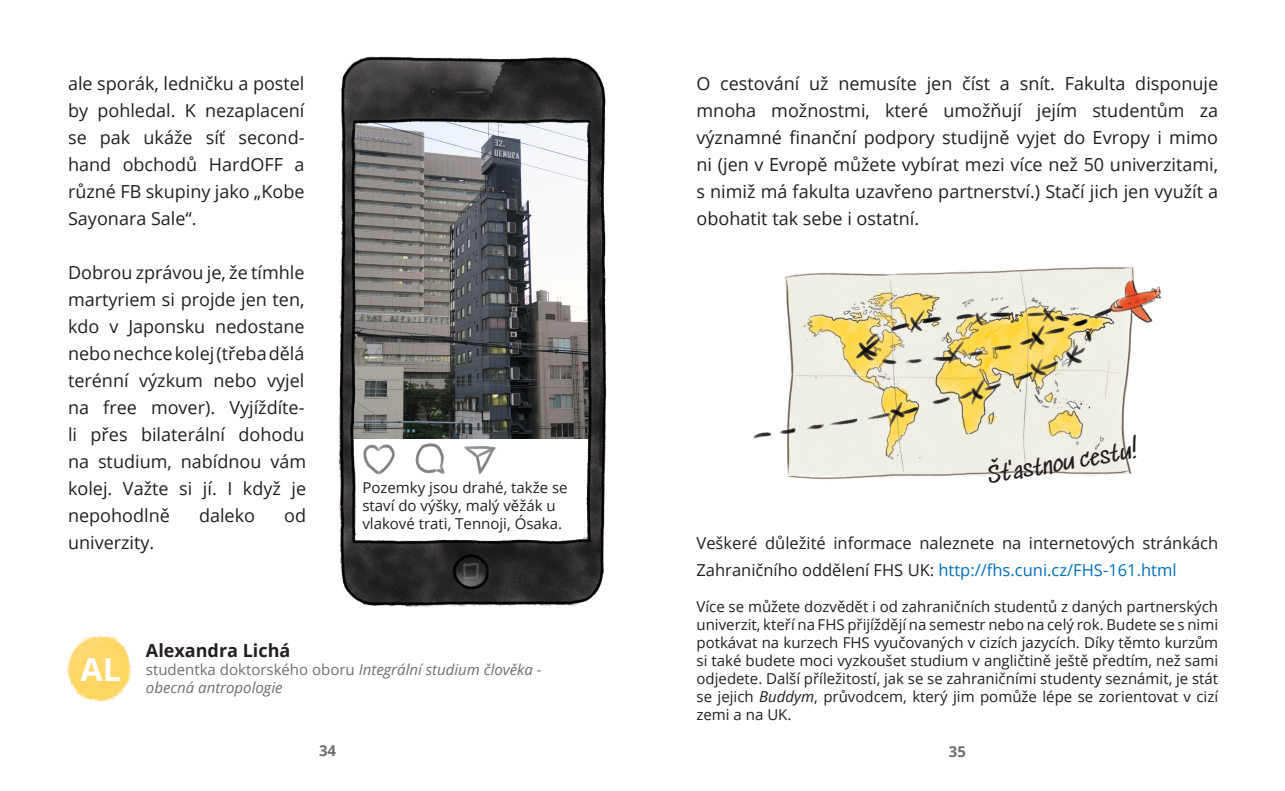
<style>
.page{position:relative;width:1285px;height:791px;background:#fff}
.page>*{position:absolute;margin:0;border:0;box-sizing:border-box;transform-origin:0 0}
.t1{font:700 32.1px "Open Sans";color:#fff}
.t2{font:21px "Sedgwick Ave";color:#231f20}
.t3{font:18px/27px "Open Sans";color:#231f20;text-align:justify}
.t4{font:700 18px "Open Sans";color:#231f20}
.t5{font:16.5px/27px "Open Sans";color:#231f20}
.t6{font:15px/18px "Open Sans";color:#231f20}
.t7{font:italic 15px/18px "Open Sans";color:#6d6f71}
.t8{font:700 15px "Open Sans";color:#6d6f71}
.s1{font-style:normal}
.s2{color:#0070ba}
.s3{font-style:italic}
</style>
<div class="page">
<img style="left:338px;top:56px;width:269px;height:552px">
<img style="left:67px;top:636px;width:65px;height:66px">
<img style="left:753px;top:266px;width:408px;height:214px">
<p class="t3" style="left:68px;top:69px;width:238px">ale sporák, ledničku a postel by pohledal. K nezaplacení se pak ukáže síť second&shy;hand obchodů HardOFF a různé FB skupiny jako „Kobe Sayonara Sale“.</p>
<p class="t3" style="left:68px;top:258px;width:239px">Dobrou zprávou je, že tímhle martyriem si projde jen ten, kdo v Japonsku nedostane nebo nechce kolej (třeba dělá terénní výzkum nebo vyjel na free mover). Vyjíždíte&shy;li přes bilaterální dohodu na studium, nabídnou vám kolej. Važte si jí. I když je nepohodlně</p>
<p class="t3" style="left:199px;top:501px;width:58px">daleko</p>
<p class="t3" style="left:284px;top:501px;width:23px">od</p>
<p class="t3" style="left:68px;top:528px;width:88px">univerzity.</p>
<p class="t6" style="left:362px;top:478px;width:207px">Pozemky jsou drahé, takže se staví do výšky, malý věžák u vlakové trati, Tennoji, Ósaka.</p>
<p class="t1" style="left:81px;top:647px;width:42px">AL</p>
<p class="t4" style="left:146px;top:637px;width:146px">Alexandra Lichá</p>
<p class="t7" style="left:146px;top:660px;width:397px"><span class="s1">studentka doktorského oboru</span> Integrální studium člověka - obecná antropologie</p>
<p class="t3" style="left:696px;top:69px;width:523px">O cestování už nemusíte jen číst a snít. Fakulta disponuje mnoha možnostmi, které umožňují jejím studentům za významné finanční podpory studijně vyjet do Evropy i mimo ni (jen v Evropě můžete vybírat mezi více než 50 univerzitami, s nimiž má fakulta uzavřeno partnerství.) Stačí jich jen využít a obohatit tak sebe i ostatní.</p>
<p class="t2" style="left:985px;top:465px;width:155px;rotate:-10deg">Šťastnou cestu!</p>
<p class="t5" style="left:696px;top:529px;width:523px">Veškeré důležité informace naleznete na internetových stránkách<br>Zahraničního oddělení FHS UK: <span class="s2">http://fhs.cuni.cz/FHS-161.html</span></p>
<p class="t6" style="left:696px;top:597px;width:523px;text-align:justify">Více se můžete dozvědět i od zahraničních studentů z daných partnerských univerzit, kteří na FHS přijíždějí na semestr nebo na celý rok. Budete se s nimi potkávat na kurzech FHS vyučovaných v cizích jazycích. Díky těmto kurzům si také budete moci vyzkoušet studium v angličtině ještě předtím, než sami odjedete. Další příležitostí, jak se se zahraničními studenty seznámit, je stát se jejich <span class="s3">Buddym</span>, průvodcem, který jim pomůže lépe se zorientovat v cizí zemi a na UK.</p>
<p class="t8" style="left:319px;top:740px;width:19px">34</p>
<p class="t8" style="left:948px;top:740px;width:19px">35</p>
</div>
